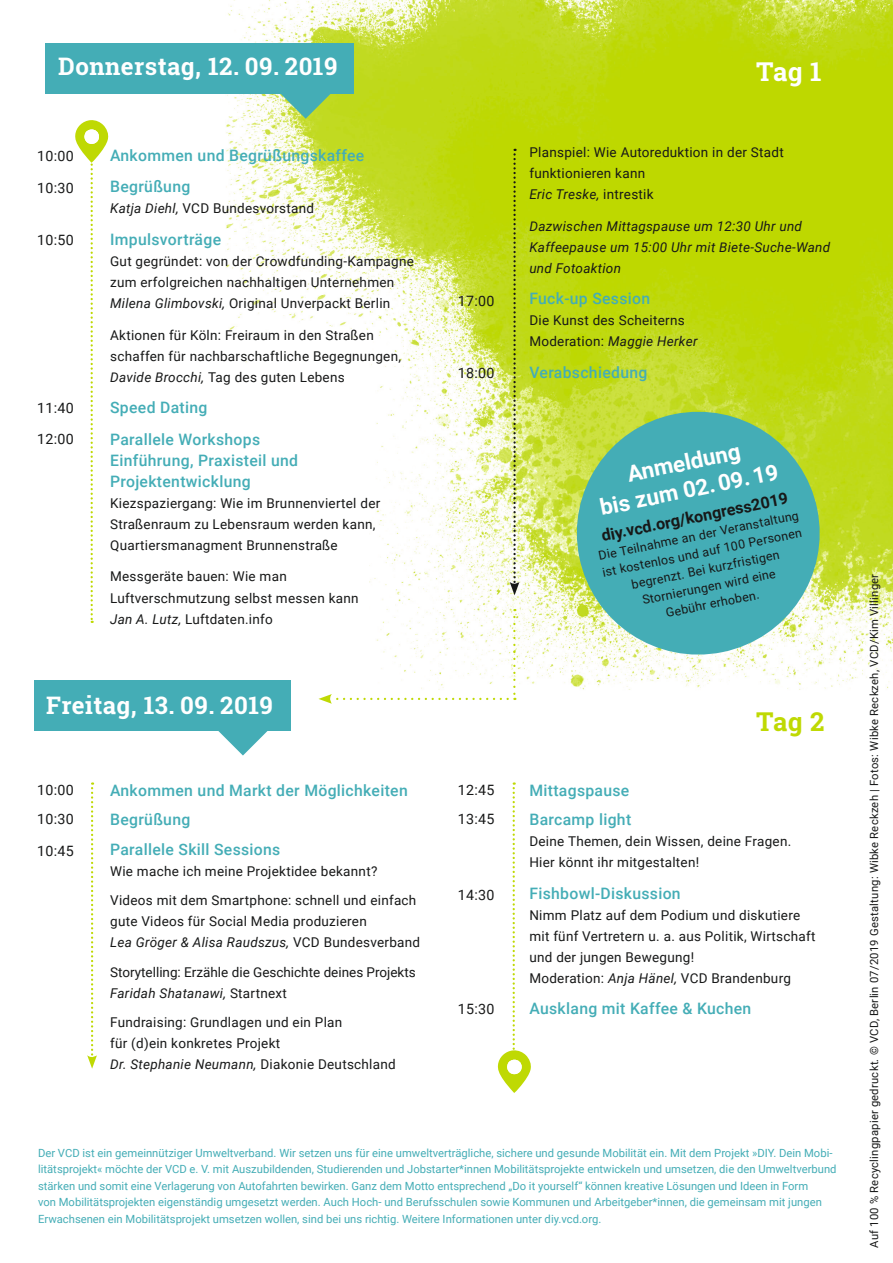
<style>
.page{position:relative;width:893px;height:1263px;background:#fff}
.page>*{position:absolute;margin:0;border:0;box-sizing:border-box;transform-origin:0 0}
.t1{font:700 25.95px "Roboto Slab";color:#fff}
.t2{font:700 25.95px "Roboto Slab";color:#bfd903}
.t3{font:700 24.15px "Roboto Slab";letter-spacing:.02em;color:#fff}
.t4{font:700 22.35px/27.5px "Roboto";color:#fff;text-align:center}
.t5{font:700 16.2px "Roboto";color:#171818}
.t6{font:500 15.75px/29.5px "Roboto";letter-spacing:.02em;color:#44adb6}
.t7{font:14.25px/29.5px "Roboto";letter-spacing:.02em;color:#171818}
.t8{font:13.5px/21px "Roboto";letter-spacing:.02em;color:#171818}
.t9{font:italic 13.5px/21px "Roboto";letter-spacing:.02em;color:#171818}
.t10{font:13.5px/21px "Roboto";color:#171818}
.t11{font:12.45px/17.4px "Roboto";color:#171818;text-align:center}
.t12{font:11.25px/16.5px "Roboto";color:#44adb6}
.t13{font:11.25px "Roboto";letter-spacing:.02em;color:#171818}
.s1{font-style:italic}
</style>
<div class="page">
<img style="left:45px;top:0;width:848px;height:727px">
<svg style="left:566px;top:401px;width:265px;height:264px;background:#76c1a1"></svg>
<div style="left:46px;top:44px;width:308px;height:50px;background:#44adb6"></div>
<svg style="left:270px;top:94px;width:71px;height:25px;background:#a2d182"></svg>
<svg style="left:510px;top:149px;width:9px;height:446px;background:#bece51"></svg>
<svg style="left:87px;top:782px;width:10px;height:287px"></svg>
<svg style="left:318px;top:617px;width:197px;height:87px"></svg>
<div style="left:34px;top:680px;width:256px;height:51px;background:#44adb6"></div>
<svg style="left:218px;top:731px;width:50px;height:24px"></svg>
<svg style="left:75px;top:120px;width:34px;height:503px"></svg>
<svg style="left:498px;top:782px;width:33px;height:311px"></svg>
<h2 class="t3" style="left:58px;top:50px;width:281px">Donnerstag, 12. 09. 2019</h2>
<p class="t7" style="left:37px;top:141px;width:38px">10:00</p>
<p class="t7" style="left:37px;top:172px;width:38px">10:30</p>
<p class="t7" style="left:37px;top:224px;width:38px">10:50</p>
<p class="t7" style="left:37px;top:392px;width:38px">11:40</p>
<p class="t7" style="left:37px;top:424px;width:38px">12:00</p>
<p class="t6" style="left:110px;top:139px;width:256px;line-height:31.7px">Ankommen und Begrüßungskaffee<br>Begrüßung</p>
<p class="t8" style="left:110px;top:197px;width:205px"><span class="s1">Katja Diehl,</span> VCD Bundesvorstand</p>
<p class="t6" style="left:110px;top:224px;width:113px">Impulsvorträge</p>
<p class="t8" style="left:110px;top:250px;width:305px">Gut gegründet: von der Crowdfunding-Kampagne zum erfolgreichen nachhaltigen Unternehmen<br><span class="s1">Milena Glimbovski,</span> Original Unverpackt Berlin</p>
<p class="t8" style="left:110px;top:324px;width:292px">Aktionen für Köln: Freiraum in den Straßen schaffen für nachbarschaftliche Begegnungen,<br><span class="s1">Davide Brocchi,</span> Tag des guten Lebens</p>
<p class="t6" style="left:110px;top:391px;width:152px;line-height:31.7px">Speed Dating<br>Parallele Workshops</p>
<p class="t6" style="left:110px;top:449px;width:189px;line-height:21px">Einführung, Praxisteil und<br>Projektentwicklung</p>
<p class="t8" style="left:110px;top:492px;width:272px">Kiezspaziergang: Wie im Brunnenviertel der<br>Straßenraum zu Lebensraum werden kann,<br>Quartiersmanagment Brunnenstraße</p>
<p class="t8" style="left:110px;top:566px;width:250px">Messgeräte bauen: Wie man<br>Luftverschmutzung selbst messen kann<br><span class="s1">Jan A. Lutz,</span> Luftdaten.info</p>
<h2 class="t3" style="left:46px;top:689px;width:228px">Freitag, 13. 09. 2019</h2>
<p class="t7" style="left:37px;top:774px;width:38px">10:00<br>10:30</p>
<p class="t7" style="left:37px;top:835px;width:38px">10:45</p>
<p class="t6" style="left:110px;top:775px;width:299px">Ankommen und Markt der Möglichkeiten<br>Begrüßung<br>Parallele Skill Sessions</p>
<p class="t8" style="left:110px;top:856px;width:308px;line-height:29.5px">Wie mache ich meine Projektidee bekannt?<br>Videos mit dem Smartphone: schnell und einfach</p>
<p class="t8" style="left:110px;top:910px;width:311px">gute Videos für Social Media produzieren<br><span class="s1">Lea Gröger &amp; Alisa Raudszus,</span> VCD Bundesverband</p>
<p class="t10" style="left:110px;top:961px;width:307px">Storytelling: Erzähle die Geschichte deines Projekts<br><span class="s1">Faridah Shatanawi,</span> Startnext</p>
<p class="t8" style="left:110px;top:1011px;width:287px">Fundraising: Grundlagen und ein Plan<br>für (d)ein konkretes Projekt<br><span class="s1">Dr. Stephanie Neumann,</span> Diakonie Deutschland</p>
<p class="t7" style="left:458px;top:286px;width:38px">17:00</p>
<p class="t7" style="left:458px;top:358px;width:38px">18:00</p>
<h1 class="t1" style="left:756px;top:54px;width:67px">Tag 1</h1>
<p class="t8" style="left:529px;top:141px;width:256px">Planspiel: Wie Autoreduktion in der Stadt funktionieren kann<br><span class="s1">Eric Treske,</span> intrestik</p>
<p class="t9" style="left:529px;top:215px;width:302px">Dazwischen Mittagspause um 12:30 Uhr und<br>Kaffeepause um 15:00 Uhr mit Biete-Suche-Wand und Fotoaktion</p>
<p class="t6" style="left:529px;top:283px;width:122px">Fuck-up Session</p>
<p class="t8" style="left:529px;top:310px;width:170px">Die Kunst des Scheiterns<br>Moderation: <span class="s1">Maggie Herker</span></p>
<p class="t6" style="left:529px;top:357px;width:119px">Verabschiedung</p>
<h3 class="t4" style="left:592px;top:467px;width:183px;rotate:-12deg">Anmeldung<br>bis zum 02. 09. 19</h3>
<p class="t5" style="left:600px;top:525px;width:191px;rotate:-12deg">diy.vcd.org/kongress2019</p>
<p class="t11" style="left:597px;top:547px;width:206px;rotate:-12deg">Die Teilnahme an der Veranstaltung ist kostenlos und auf 100 Personen begrenzt. Bei kurzfristigen<br>Stornierungen wird eine<br>Gebühr erhoben.</p>
<p class="t7" style="left:458px;top:774px;width:38px">12:45<br>13:45</p>
<p class="t7" style="left:458px;top:880px;width:38px">14:30</p>
<p class="t7" style="left:458px;top:994px;width:38px">15:30</p>
<h1 class="t2" style="left:756px;top:704px;width:70px">Tag 2</h1>
<p class="t6" style="left:529px;top:775px;width:103px">Mittagspause<br>Barcamp light</p>
<p class="t8" style="left:529px;top:830px;width:263px">Deine Themen, dein Wissen, deine Fragen.<br>Hier könnt ihr mitgestalten!</p>
<p class="t6" style="left:529px;top:878px;width:153px">Fishbowl-Diskussion</p>
<p class="t8" style="left:529px;top:904px;width:288px">Nimm Platz auf dem Podium und diskutiere mit fünf Vertretern u. a. aus Politik, Wirtschaft und der jungen Bewegung!<br>Moderation: <span class="s1">Anja Hänel,</span> VCD Brandenburg</p>
<p class="t6" style="left:529px;top:993px;width:223px">Ausklang mit Kaffee &amp; Kuchen</p>
<p class="t12" style="left:38px;top:1144px;width:800px">Der VCD ist ein gemeinnütziger Umweltverband. Wir setzen uns für eine umweltverträgliche, sichere und gesunde Mobilität ein. Mit dem Projekt »DIY. Dein Mobi&shy;litätsprojekt« möchte der VCD e. V. mit Auszubildenden, Studierenden und Jobstarter*innen Mobilitätsprojekte entwickeln und umsetzen, die den Umweltverbund stärken und somit eine Verlagerung von Autofahrten bewirken. Ganz dem Motto entsprechend „Do it yourself“ können kreative Lösungen und Ideen in Form<br>von Mobilitätsprojekten eigenständig umgesetzt werden. Auch Hoch- und Berufsschulen sowie Kommunen und Arbeitgeber*innen, die gemeinsam mit jungen Erwachsenen ein Mobilitätsprojekt umsetzen wollen, sind bei uns richtig. Weitere Informationen unter diy.vcd.org.</p>
<p class="t13" style="left:866px;top:1248px;width:675px;rotate:-90deg">Auf 100 % Recyclingpapier gedruckt. © VCD, Berlin 07/2019 Gestaltung: Wibke Reckzeh | Fotos: Wibke Reckzeh, VCD/Kim Villinger</p>
</div>
